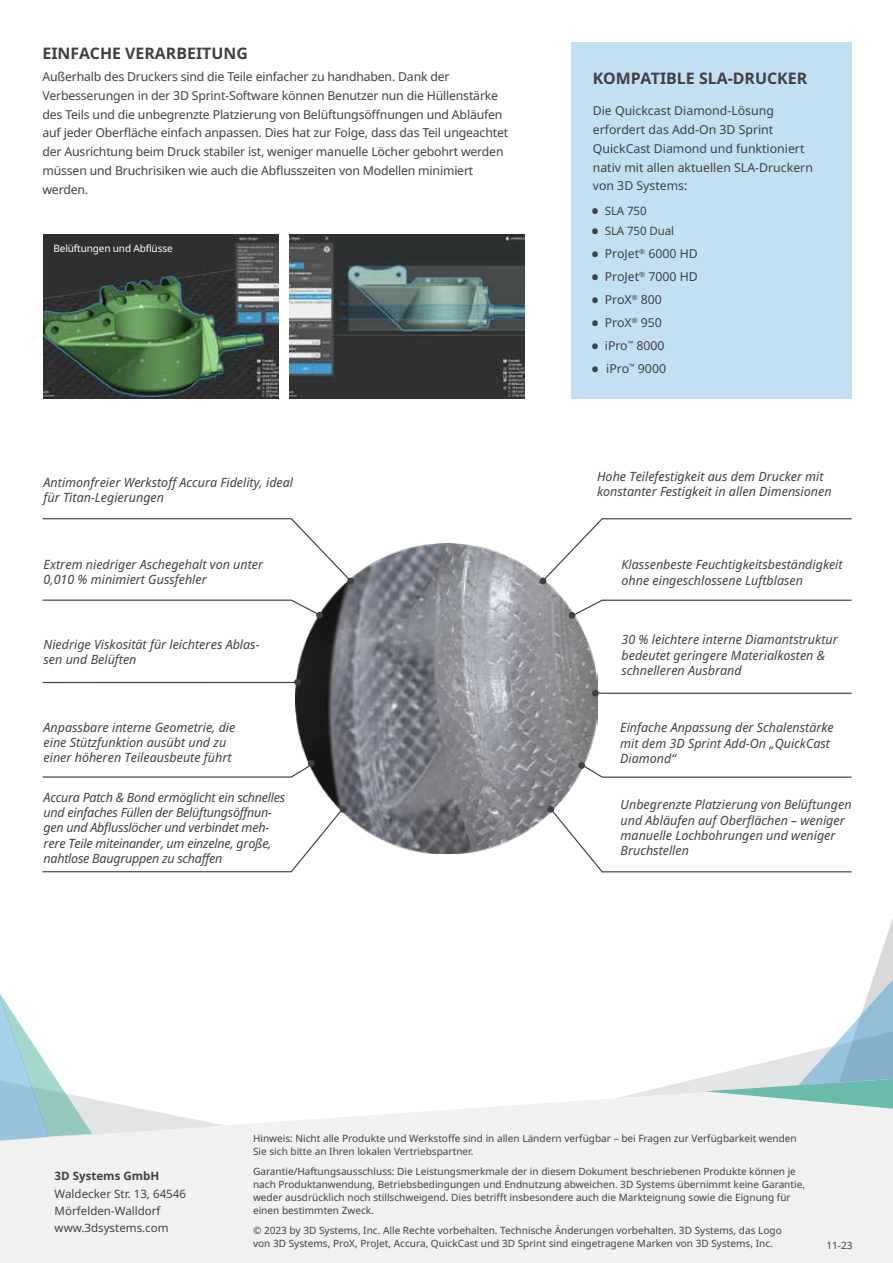
<style>
.page{position:relative;width:893px;height:1263px;background:#fff}
.page>*{position:absolute;margin:0;border:0;box-sizing:border-box;transform-origin:0 0}
.t1{font:700 15.9px "Noto Sans";color:#414042}
.t2{font:italic 12.75px/15.3px "Noto Sans";color:#414042}
.t3{font:italic 12.75px/15.3px "Noto Sans";letter-spacing:-.02em;color:#414042}
.t4{font:12.3px/18.8px "Noto Sans";letter-spacing:-.015em;color:#414042}
.t5{font:11.55px/17.4px "Noto Sans";color:#414042}
.t6{font:700 11.55px "Noto Sans";color:#414042}
.t7{font:10.05px/13px "Noto Sans";color:#414042}
.t8{font:10.05px "Noto Sans";letter-spacing:-.015em;color:#fff}
.s1{font-weight:700}
.s2{font-weight:700;font-size:11.55px}
</style>
<div class="page">
<div style="left:0;top:1099px;width:893px;height:164px;background:#f1f1f2"></div>
<svg style="left:0;top:994px;width:225px;height:147px"></svg>
<svg style="left:615px;top:918px;width:278px;height:193px"></svg>
<div style="left:571px;top:42px;width:280px;height:357px;background:#c3e0f2"></div>
<img style="left:44px;top:235px;width:234px;height:164px">
<img style="left:290px;top:235px;width:234px;height:164px">
<svg style="left:42px;top:518px;width:273px;height:25px"></svg>
<svg style="left:42px;top:853px;width:403px;height:20px"></svg>
<svg style="left:578px;top:518px;width:274px;height:25px"></svg>
<svg style="left:42px;top:599px;width:810px;height:179px"></svg>
<svg style="left:445px;top:680px;width:407px;height:193px"></svg>
<img style="left:296px;top:543px;width:301px;height:310px">
<div style="left:316px;top:612px;width:7px;height:7px;background:#414042;border-radius:50%"></div>
<div style="left:294px;top:679px;width:7px;height:6px;background:#414042;border-radius:50%"></div>
<div style="left:308px;top:760px;width:7px;height:7px;background:#414042;border-radius:50%"></div>
<div style="left:340px;top:806px;width:7px;height:7px;background:#414042;border-radius:50%"></div>
<div style="left:547px;top:806px;width:7px;height:7px;background:#414042;border-radius:50%"></div>
<div style="left:578px;top:762px;width:7px;height:7px;background:#414042;border-radius:50%"></div>
<div style="left:592px;top:690px;width:7px;height:6px;background:#414042;border-radius:50%"></div>
<div style="left:568px;top:612px;width:7px;height:7px;background:#414042;border-radius:50%"></div>
<svg style="left:540px;top:578px;width:6px;height:6px"></svg>
<div style="left:347px;top:578px;width:7px;height:6px;background:#414042;border-radius:50%"></div>
<p class="t1" style="left:42px;top:42px;width:207px">EINFACHE VERARBEITUNG</p>
<p class="t4" style="left:42px;top:68px;width:467px">Außerhalb des Druckers sind die Teile einfacher zu handhaben. Dank der Verbesserungen in der 3D Sprint-Software können Benutzer nun die Hüllenstärke des Teils und die unbegrenzte Platzierung von Belüftungsöffnungen und Abläufen auf jeder Oberfläche einfach anpassen. Dies hat zur Folge, dass das Teil ungeachtet der Ausrichtung beim Druck stabiler ist, weniger manuelle Löcher gebohrt werden müssen und Bruchrisiken wie auch die Abflusszeiten von Modellen minimiert werden.</p>
<p class="t8" style="left:54px;top:243px;width:121px">Belüftungen und Abflüsse</p>
<p class="t2" style="left:44px;top:474px;width:251px">Antimonfreier Werkstoff Accura Fidelity, ideal für Titan-Legierungen</p>
<p class="t2" style="left:44px;top:556px;width:221px">Extrem niedriger Aschegehalt von unter<br>0,010 % minimiert Gussfehler</p>
<p class="t2" style="left:44px;top:636px;width:218px">Niedrige Viskosität für leichteres Ablas&shy;sen und Belüften</p>
<p class="t2" style="left:44px;top:719px;width:193px">Anpassbare interne Geometrie, die eine Stützfunktion ausübt und zu einer höheren Teileausbeute führt</p>
<p class="t3" style="left:44px;top:789px;width:243px">Accura Patch &amp; Bond ermöglicht ein schnelles und einfaches Füllen der Belüftungsöffnun&shy;gen und Abflusslöcher und verbindet meh&shy;rere Teile miteinander, um einzelne, große, nahtlose Baugruppen zu schaffen</p>
<p class="t1" style="left:593px;top:67px;width:216px">KOMPATIBLE SLA-DRUCKER</p>
<p class="t4" style="left:593px;top:102px;width:222px">Die Quickcast Diamond-Lösung erfordert das Add-On 3D Sprint<br>QuickCast Diamond und funktioniert nativ mit allen aktuellen SLA-Druckern von 3D Systems:</p>
<p class="t5" style="left:593px;top:203px;width:55px"><span class="s1">•</span> SLA 750</p>
<p class="t5" style="left:593px;top:223px;width:83px"><span class="s1">•</span> SLA 750 Dual</p>
<p class="t4" style="left:593px;top:245px;width:107px"><span class="s2">•</span> ProJet<sup>®</sup> 6000 HD</p>
<p class="t4" style="left:593px;top:268px;width:107px"><span class="s2">•</span> ProJet<sup>®</sup> 7000 HD</p>
<p class="t4" style="left:593px;top:291px;width:71px"><span class="s2">•</span> ProX<sup>®</sup> 800</p>
<p class="t4" style="left:593px;top:314px;width:71px"><span class="s2">•</span> ProX<sup>®</sup> 950</p>
<p class="t4" style="left:593px;top:337px;width:73px"><span class="s2">•</span> iPro<sup>™</sup> 8000</p>
<p class="t4" style="left:593px;top:360px;width:75px"><span class="s2">•</span> iPro<sup>™</sup> 9000</p>
<p class="t2" style="left:597px;top:468px;width:236px">Hohe Teilefestigkeit aus dem Drucker mit konstanter Festigkeit in allen Dimensionen</p>
<p class="t2" style="left:622px;top:557px;width:223px">Klassenbeste Feuchtigkeitsbeständigkeit ohne eingeschlossene Luftblasen</p>
<p class="t2" style="left:622px;top:632px;width:218px">30 % leichtere interne Diamantstruktur bedeutet geringere Materialkosten &amp; schnelleren Ausbrand</p>
<p class="t2" style="left:620px;top:720px;width:215px">Einfache Anpassung der Schalenstärke mit dem 3D Sprint Add-On „QuickCast<br>Diamond“</p>
<p class="t2" style="left:621px;top:797px;width:232px">Unbegrenzte Platzierung von Belüftungen und Abläufen auf Oberflächen – weniger manuelle Lochbohrungen und weniger Bruchstellen</p>
<p class="t6" style="left:55px;top:1168px;width:106px">3D Systems GmbH</p>
<p class="t5" style="left:55px;top:1185px;width:133px">Waldecker Str. 13, 64546<br>Mörfelden-Walldorf www.3dsystems.com</p>
<p class="t7" style="left:253px;top:1132px;width:545px">Hinweis: Nicht alle Produkte und Werkstoffe sind in allen Ländern verfügbar – bei Fragen zur Verfügbarkeit wenden<br>Sie sich bitte an Ihren lokalen Vertriebspartner.</p>
<p class="t7" style="left:253px;top:1165px;width:554px">Garantie/Haftungsausschluss: Die Leistungsmerkmale der in diesem Dokument beschriebenen Produkte können je nach Produktanwendung, Betriebsbedingungen und Endnutzung abweichen. 3D Systems übernimmt keine Garantie, weder ausdrücklich noch stillschweigend. Dies betrifft insbesondere auch die Markteignung sowie die Eignung für einen bestimmten Zweck.</p>
<p class="t7" style="left:253px;top:1224px;width:530px">© 2023 by 3D Systems, Inc. Alle Rechte vorbehalten. Technische Änderungen vorbehalten. 3D Systems, das Logo von 3D Systems, ProX, ProJet, Accura, QuickCast und 3D Sprint sind eingetragene Marken von 3D Systems, Inc.</p>
<p class="t7" style="left:826px;top:1239px;width:28px">11-23</p>
</div>
